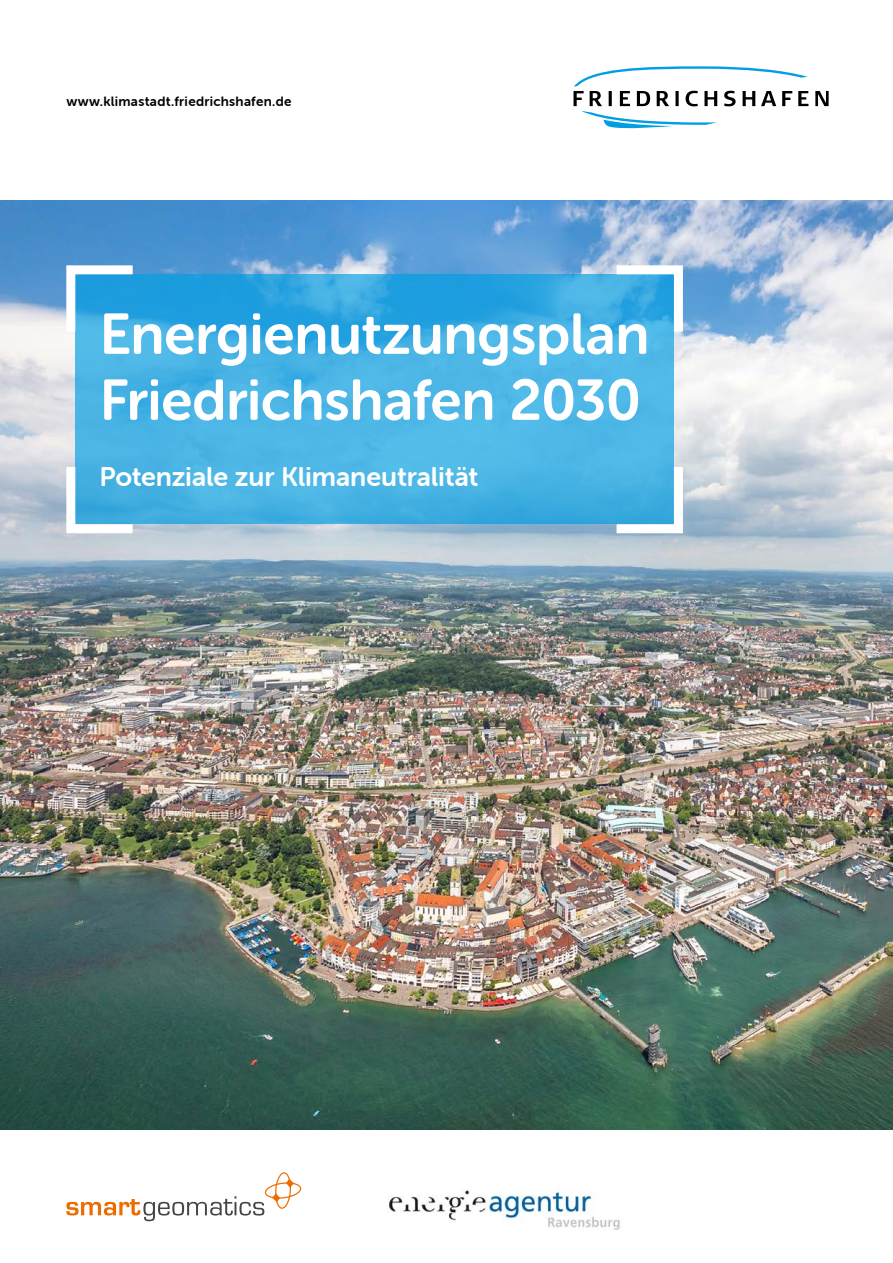
<style>
.page{position:relative;width:893px;height:1263px;background:#fff}
.page>*{position:absolute;margin:0;border:0;box-sizing:border-box;transform-origin:0 0}
.FRH_Kernbotschaft_38{font:57px/66px "Museo Sans Rounded 700";letter-spacing:-.005em;color:#fff}
.FRH_Subheadline_18_2{font:27px "Museo Sans Rounded 700";letter-spacing:-.005em;color:#fff}
.FRH_Copytext_9_11{font:13.5px "Museo Sans Rounded 700";letter-spacing:.02em;color:#000}
</style>
<div class="page">
<img style="left:0;top:200px;width:893px;height:930px">
<svg style="left:75px;top:274px;width:599px;height:250px;background:#43b1e4"></svg>
<svg style="left:62px;top:261px;width:80px;height:80px"></svg>
<svg style="left:608px;top:261px;width:79px;height:80px"></svg>
<svg style="left:62px;top:458px;width:80px;height:80px"></svg>
<svg style="left:608px;top:458px;width:79px;height:80px"></svg>
<svg style="left:66px;top:1172px;width:235px;height:49px"></svg>
<img style="left:388px;top:1189px;width:232px;height:41px">
<svg style="left:573px;top:66px;width:256px;height:63px"></svg>
<p class="FRH_Copytext_9_11" style="left:66px;top:94px;width:227px">www.klimastadt.friedrichshafen.de</p>
<h1 class="FRH_Kernbotschaft_38" style="left:99px;top:301px;width:551px">Energienutzungsplan<br>Friedrichshafen 2030</h1>
<h2 class="FRH_Subheadline_18_2" style="left:99px;top:461px;width:380px">Potenziale zur Klimaneutralität</h2>
</div>
